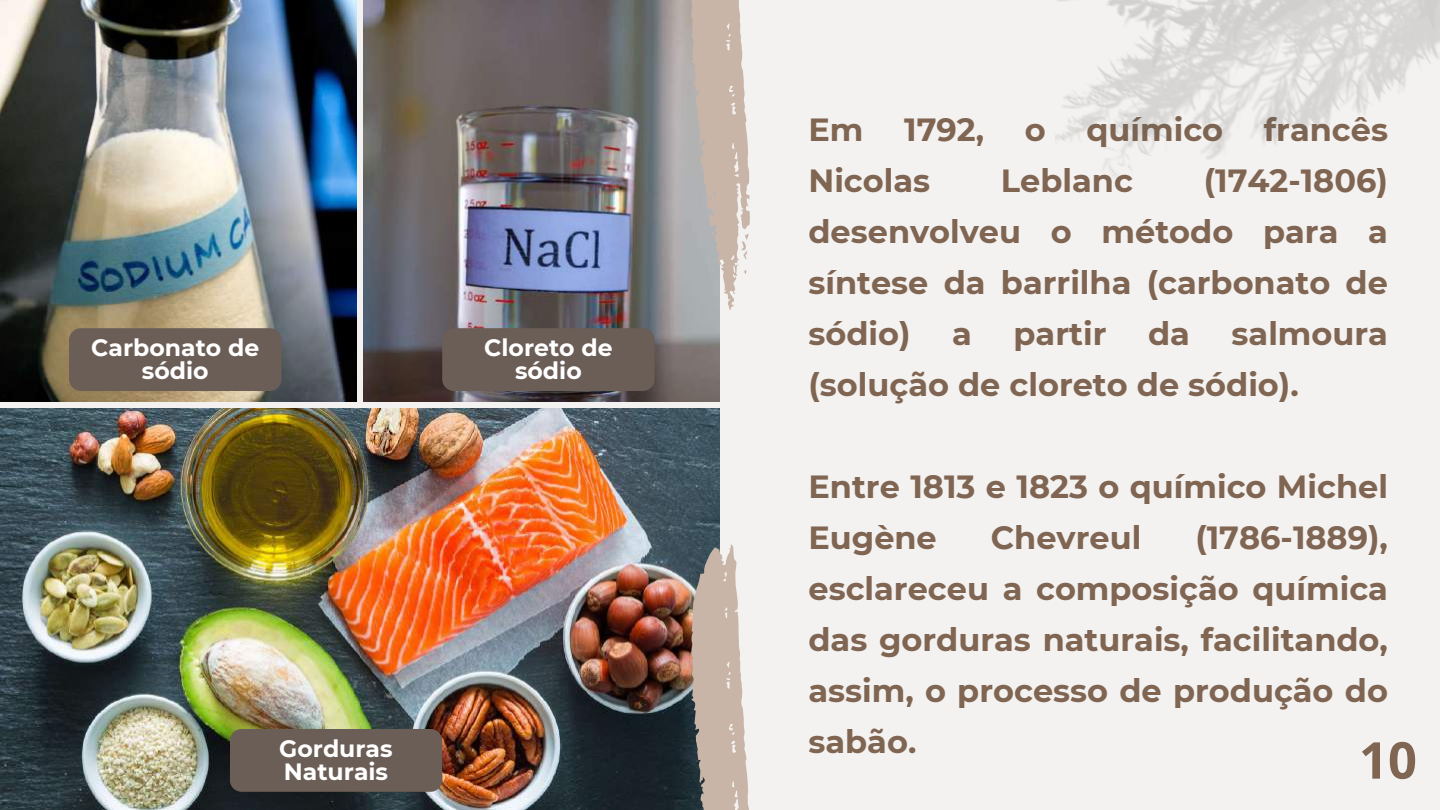
<style>
.page{position:relative;width:1440px;height:810px;background:#f3f2f0}
.page>*{position:absolute;margin:0;border:0;box-sizing:border-box;transform-origin:0 0}
.t1{font:700 50.8px "Open Sans";color:#7f6552}
.t2{font:700 32px/51px "Montserrat";color:#7f6552;text-align:justify}
.t3{font:700 23.6px/23.2px "Montserrat";color:#fff;text-align:center}
</style>
<div class="page">
<img style="left:0;top:0;width:356px;height:401px">
<img style="left:364px;top:0;width:356px;height:401px">
<img style="left:0;top:409px;width:720px;height:401px">
<div style="left:69px;top:328px;width:212px;height:63px;background:#6b5e56;border-radius:12px"></div>
<div style="left:442px;top:328px;width:213px;height:63px;background:#6b5e56;border-radius:12px"></div>
<div style="left:230px;top:729px;width:212px;height:63px;background:#6b5e56;border-radius:12px"></div>
<svg style="left:690px;top:0;width:60px;height:310px;background:#c6bbb4"></svg>
<svg style="left:690px;top:544px;width:59px;height:266px;background:#bdb0a7"></svg>
<img style="left:1056px;top:0;width:384px;height:177px">
<p class="t3" style="left:91px;top:336px;width:169px">Carbonato de sódio</p>
<p class="t3" style="left:484px;top:336px;width:130px">Cloreto de sódio</p>
<p class="t2" style="left:809px;top:104px;width:57px">Em</p>
<p class="t2" style="left:904px;top:104px;width:82px">1792,</p>
<p class="t2" style="left:1025px;top:104px;width:22px">o</p>
<p class="t2" style="left:1086px;top:104px;width:138px">químico</p>
<p class="t2" style="left:1264px;top:104px;width:126px">francês</p>
<p class="t2" style="left:809px;top:155px;width:123px">Nicolas</p>
<p class="t2" style="left:1001px;top:155px;width:133px">Leblanc</p>
<p class="t2" style="left:809px;top:155px;width:581px;text-indent:395px">(1742-1806) desenvolveu o método para a síntese da barrilha (carbonato de sódio)</p>
<p class="t2" style="left:952px;top:308px;width:21px">a</p>
<p class="t2" style="left:1014px;top:308px;width:94px">partir</p>
<p class="t2" style="left:1148px;top:308px;width:43px">da</p>
<p class="t2" style="left:809px;top:308px;width:581px;text-indent:423px">salmoura (solução de cloreto de sódio).</p>
<p class="t2" style="left:809px;top:461px;width:581px">Entre 1813 e 1823 o químico Michel<br>Eugène</p>
<p class="t2" style="left:809px;top:512px;width:581px;text-indent:387px">(1786-1889), esclareceu a composição química das gorduras naturais, facilitando, assim, o processo de produção do sabão.</p>
<p class="t2" style="left:991px;top:512px;width:152px">Chevreul</p>
<p class="t3" style="left:279px;top:737px;width:115px;text-align:left">Gorduras<br>Naturais</p>
<h1 class="t1" style="left:1359px;top:724px;width:59px">10</h1>
</div>
